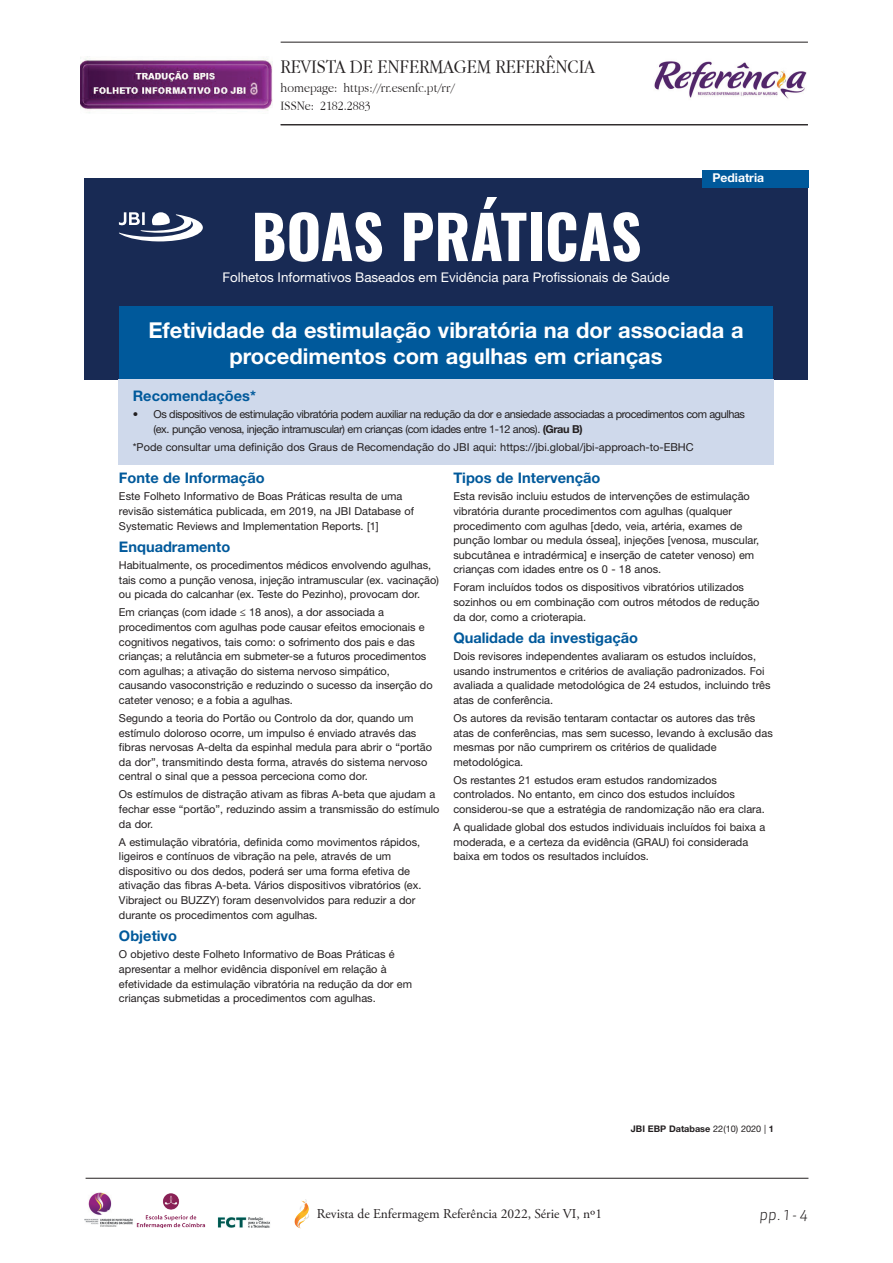
<style>
.page{position:relative;width:893px;height:1263px;background:#fff}
.page>*{position:absolute;margin:0;border:0;box-sizing:border-box;transform-origin:0 0}
.t1{font:700 59.55px "Oswald";color:#fff}
.t2{font:700 21.9px/25.5px "Helvetica Neue LT Std";color:#fff;text-align:center}
.t3{font:300 20.1px "Apple Garamond";color:#231f20;scale:1.11 1}
.t4{font:italic 300 15px "Sanuk";color:#231f20}
.t5{font:700 14.55px "Helvetica Neue LT Std";color:#00599b}
.t6{font:300 13.5px/18px "Apple Garamond";color:#231f20;scale:1.11 1}
.t7{font:13.5px "Adobe Garamond Pro";color:#231f20}
.t8{font:13.35px "Helvetica Neue LT Std";color:#fff}
.t9{font:700 12.15px "Helvetica Neue LT Std";color:#fff}
.t10{font:10.95px/14.5px "Helvetica Neue LT Std";color:#231f20}
.t11{font:10.95px/14.5px "Helvetica Neue LT Std";letter-spacing:-.04em;color:#231f20}
.t12{font:700 9.15px "Helvetica Neue LT Std";color:#231f20}
.s1{font-weight:700}
.s2{font-weight:400}
</style>
<div class="page">
<img style="left:294px;top:1199px;width:15px;height:29px">
<hr style="left:281px;top:42px;width:527px;height:1px;background:#231f20">
<img style="left:654px;top:61px;width:153px;height:38px">
<img style="left:81px;top:56px;width:191px;height:57px">
<img style="left:136px;top:1193px;width:70px;height:35px">
<img style="left:85px;top:1192px;width:48px;height:35px">
<img style="left:217px;top:1217px;width:53px;height:11px">
<hr style="left:86px;top:1178px;width:722px;height:1px;background:#231f20">
<hr style="left:281px;top:124px;width:527px;height:1px;background:#231f20">
<div style="left:85px;top:178px;width:723px;height:201px;background:#182a54"></div>
<svg style="left:119px;top:212px;width:84px;height:30px"></svg>
<div style="left:119px;top:306px;width:654px;height:73px;background:#00599b"></div>
<div style="left:119px;top:379px;width:655px;height:86px;background:#cfd9eb"></div>
<div style="left:702px;top:170px;width:106px;height:17px;background:#00599b"></div>
<h3 class="t3" style="left:281px;top:54px;width:285px">REVISTA DE ENFERMAGEM REFERÊNCIA</h3>
<p class="t6" style="left:281px;top:79px;width:158px">homepage: https://rr.esenfc.pt/rr/<br>ISSNe: 2182.2883</p>
<h1 class="t1" style="left:251px;top:206px;width:392px">BOAS PRÁTICAS</h1>
<p class="t8" style="left:222px;top:269px;width:449px">Folhetos Informativos Baseados em Evidência para Profissionais de Saúde</p>
<p class="t9" style="left:712px;top:170px;width:53px">Pediatria</p>
<h2 class="t2" style="left:148px;top:317px;width:597px">Efetividade da estimulação vibratória na dor associada a procedimentos com agulhas em crianças</h2>
<h3 class="t5" style="left:133px;top:387px;width:125px">Recomendações*</h3>
<p class="t11" style="left:153px;top:407px;width:593px;text-indent:-21px">• Os dispositivos de estimulação vibratória podem auxiliar na redução da dor e ansiedade associadas a procedimentos com agulhas (ex. punção venosa, injeção intramuscular) em crianças (com idades entre 1-12 anos). <span class="s1">(Grau B)</span></p>
<p class="t10" style="left:133px;top:440px;width:562px">*Pode consultar uma definição dos Graus de Recomendação do JBI aqui: https://jbi.global/jbi-approach-to-EBHC</p>
<h3 class="t5" style="left:119px;top:469px;width:147px">Fonte de Informação</h3>
<p class="t10" style="left:119px;top:489px;width:297px">Este Folheto Informativo de Boas Práticas resulta de uma revisão sistemática publicada, em 2019, na JBI Database of<br>Systematic Reviews and Implementation Reports. [1]</p>
<h3 class="t5" style="left:119px;top:538px;width:113px">Enquadramento</h3>
<p class="t10" style="left:119px;top:558px;width:322px">Habitualmente, os procedimentos médicos envolvendo agulhas, tais como a punção venosa, injeção intramuscular (ex. vacinação) ou picada do calcanhar (ex. Teste do Pezinho), provocam dor.</p>
<p class="t10" style="left:119px;top:605px;width:315px">Em crianças (com idade ≤ 18 anos), a dor associada a procedimentos com agulhas pode causar efeitos emocionais e cognitivos negativos, tais como: o sofrimento dos pais e das crianças; a relutância em submeter-se a futuros procedimentos com agulhas; a ativação do sistema nervoso simpático, causando vasoconstrição e reduzindo o sucesso da inserção do cateter venoso; e a fobia a agulhas.</p>
<p class="t10" style="left:119px;top:711px;width:315px">Segundo a teoria do Portão ou Controlo da dor, quando um estímulo doloroso ocorre, um impulso é enviado através das fibras nervosas A-delta da espinhal medula para abrir o “portão da dor”, transmitindo desta forma, através do sistema nervoso central o sinal que a pessoa perceciona como dor.</p>
<p class="t10" style="left:119px;top:787px;width:322px">Os estímulos de distração ativam as fibras A-beta que ajudam a fechar esse “portão”, reduzindo assim a transmissão do estímulo da dor.</p>
<p class="t10" style="left:119px;top:834px;width:304px">A estimulação vibratória, definida como movimentos rápidos, ligeiros e contínuos de vibração na pele, através de um dispositivo ou dos dedos, poderá ser uma forma efetiva de ativação das fibras A-beta. Vários dispositivos vibratórios (ex.<br>Vibraject ou BUZZY) foram desenvolvidos para reduzir a dor durante os procedimentos com agulhas.</p>
<h3 class="t5" style="left:119px;top:927px;width:60px">Objetivo</h3>
<p class="t10" style="left:119px;top:947px;width:295px">O objetivo deste Folheto Informativo de Boas Práticas é apresentar a melhor evidência disponível em relação à efetividade da estimulação vibratória na redução da dor em crianças submetidas a procedimentos com agulhas.</p>
<h3 class="t5" style="left:453px;top:469px;width:149px">Tipos de Intervenção</h3>
<p class="t10" style="left:453px;top:489px;width:307px">Esta revisão incluiu estudos de intervenções de estimulação vibratória durante procedimentos com agulhas (qualquer procedimento com agulhas [dedo, veia, artéria, exames de punção lombar ou medula óssea], injeções [venosa, muscular, subcutânea e intradérmica] e inserção de cateter venoso) em crianças com idades entre os 0 - 18 anos.</p>
<p class="t10" style="left:453px;top:580px;width:308px">Foram incluídos todos os dispositivos vibratórios utilizados sozinhos ou em combinação com outros métodos de redução da dor, como a crioterapia.</p>
<h3 class="t5" style="left:453px;top:629px;width:186px">Qualidade da investigação</h3>
<p class="t10" style="left:453px;top:649px;width:319px">Dois revisores independentes avaliaram os estudos incluídos, usando instrumentos e critérios de avaliação padronizados. Foi avaliada a qualidade metodológica de 24 estudos, incluindo três atas de conferência.</p>
<p class="t10" style="left:453px;top:711px;width:321px">Os autores da revisão tentaram contactar os autores das três atas de conferências, mas sem sucesso, levando à exclusão das mesmas por não cumprirem os critérios de qualidade metodológica.</p>
<p class="t10" style="left:453px;top:772px;width:313px">Os restantes 21 estudos eram estudos randomizados controlados. No entanto, em cinco dos estudos incluídos considerou-se que a estratégia de randomização não era clara.</p>
<p class="t10" style="left:453px;top:820px;width:313px">A qualidade global dos estudos individuais incluídos foi baixa a moderada, e a certeza da evidência (GRAU) foi considerada baixa em todos os resultados incluídos.</p>
<p class="t7" style="left:317px;top:1206px;width:287px">Revista de Enfermagem Referência 2022, Série VI, nº1</p>
<p class="t12" style="left:631px;top:1123px;width:145px">JBI EBP Database <span class="s2">22(10) 2020 |</span> 1</p>
<h3 class="t4" style="left:759px;top:1205px;width:50px">pp. 1 - 4</h3>
</div>
